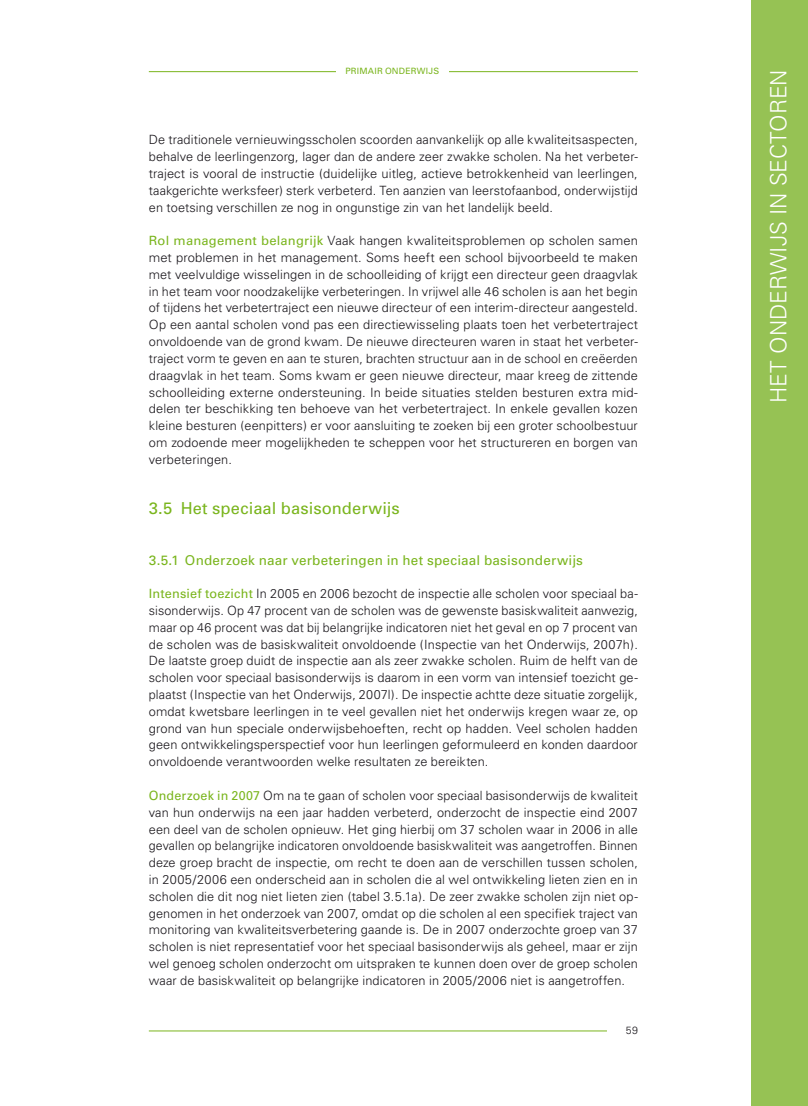
<style>
.page{position:relative;width:808px;height:1106px;background:#fff}
.page>*{position:absolute;margin:0;border:0;box-sizing:border-box;transform-origin:0 0}
.t1{font:300 22.5px "Univers";color:#fff}
.t2{font:16.5px "Univers";letter-spacing:.005em;color:#7ab51d}
.t3{font:13.5px "Univers";letter-spacing:.015em;color:#7ab51d}
.t4{font:300 12.75px/16.8px "Univers";letter-spacing:.005em;color:#1a171c;text-align:justify}
.t5{font:300 10.5px "Univers";color:#1a171c}
.t6{font:8.7px "Univers";letter-spacing:.02em;color:#7ab51d}
.s1{font-family:"Univers LT";font-weight:400;color:#7ab51d}
</style>
<div class="page">
<hr style="left:149px;top:71px;width:489px;height:1px;background:#7ab51d">
<div style="left:337px;top:65px;width:112px;height:19px;background:#fff"></div>
<div style="left:751px;top:0;width:57px;height:1106px;background:#96c254"></div>
<hr style="left:149px;top:1030px;width:458px;height:1px;background:#7ab51d">
<p class="t6" style="left:345px;top:66px;width:95px">PRIMAIR ONDERWIJS</p>
<p class="t4" style="left:149px;top:131px;width:490px">De traditionele vernieuwingsscholen scoorden aanvankelijk op alle kwaliteitsaspecten, behalve de leerlingenzorg, lager dan de andere zeer zwakke scholen. Na het verbeter&shy;traject is vooral de instructie (duidelijke uitleg, actieve betrokkenheid van leerlingen, taakgerichte werksfeer) sterk verbeterd. Ten aanzien van leerstofaanbod, onderwijstijd en toetsing verschillen ze nog in ongunstige zin van het landelijk beeld.</p>
<p class="t4" style="left:149px;top:232px;width:491px"><span class="s1">Rol management belangrijk</span> Vaak hangen kwaliteitsproblemen op scholen samen met problemen in het management. Soms heeft een school bijvoorbeeld te maken met veelvuldige wisselingen in de schoolleiding of krijgt een directeur geen draagvlak in het team voor noodzakelijke verbeteringen. In vrijwel alle 46 scholen is aan het begin of tijdens het verbetertraject een nieuwe directeur of een interim-directeur aangesteld.<br>Op een aantal scholen vond pas een directiewisseling plaats toen het verbetertraject onvoldoende van de grond kwam. De nieuwe directeuren waren in staat het verbeter&shy;traject vorm te geven en aan te sturen, brachten structuur aan in de school en creëerden draagvlak in het team. Soms kwam er geen nieuwe directeur, maar kreeg de zittende schoolleiding externe ondersteuning. In beide situaties stelden besturen extra mid&shy;delen ter beschikking ten behoeve van het verbetertraject. In enkele gevallen kozen kleine besturen (eenpitters) er voor aansluiting te zoeken bij een groter schoolbestuur om zodoende meer mogelijkheden te scheppen voor het structureren en borgen van verbeteringen.</p>
<p class="t2" style="left:149px;top:498px;width:252px">3.5 Het speciaal basisonderwijs</p>
<p class="t3" style="left:149px;top:552px;width:436px">3.5.1 Onderzoek naar verbeteringen in het speciaal basisonderwijs</p>
<p class="t4" style="left:149px;top:585px;width:491px"><span class="s1">Intensief toezicht</span> In 2005 en 2006 bezocht de inspectie alle scholen voor speciaal ba&shy;sisonderwijs. Op 47 procent van de scholen was de gewenste basiskwaliteit aanwezig, maar op 46 procent was dat bij belangrijke indicatoren niet het geval en op 7 procent van de scholen was de basiskwaliteit onvoldoende (Inspectie van het Onderwijs, 2007h).<br>De laatste groep duidt de inspectie aan als zeer zwakke scholen. Ruim de helft van de scholen voor speciaal basisonderwijs is daarom in een vorm van intensief toezicht ge&shy;plaatst (Inspectie van het Onderwijs, 2007l). De inspectie achtte deze situatie zorgelijk, omdat kwetsbare leerlingen in te veel gevallen niet het onderwijs kregen waar ze, op grond van hun speciale onderwijsbehoeften, recht op hadden. Veel scholen hadden geen ontwikkelingsperspectief voor hun leerlingen geformuleerd en konden daardoor onvoldoende verantwoorden welke resultaten ze bereikten.</p>
<p class="t4" style="left:149px;top:787px;width:491px"><span class="s1">Onderzoek in 2007</span> Om na te gaan of scholen voor speciaal basisonderwijs de kwaliteit van hun onderwijs na een jaar hadden verbeterd, onderzocht de inspectie eind 2007 een deel van de scholen opnieuw. Het ging hierbij om 37 scholen waar in 2006 in alle gevallen op belangrijke indicatoren onvoldoende basiskwaliteit was aangetroffen. Binnen deze groep bracht de inspectie, om recht te doen aan de verschillen tussen scholen, in 2005/2006 een onderscheid aan in scholen die al wel ontwikkeling lieten zien en in scholen die dit nog niet lieten zien (tabel 3.5.1a). De zeer zwakke scholen zijn niet op&shy;genomen in het onderzoek van 2007, omdat op die scholen al een specifiek traject van monitoring van kwaliteitsverbetering gaande is. De in 2007 onderzochte groep van 37 scholen is niet representatief voor het speciaal basisonderwijs als geheel, maar er zijn wel genoeg scholen onderzocht om uitspraken te kunnen doen over de groep scholen waar de basiskwaliteit op belangrijke indicatoren in 2005/2006 niet is aangetroffen.</p>
<p class="t5" style="left:626px;top:1024px;width:14px">59</p>
<h1 class="t1" style="left:765px;top:403px;width:330px;rotate:-90deg">Het on derwijs in sectoren</h1>
</div>
